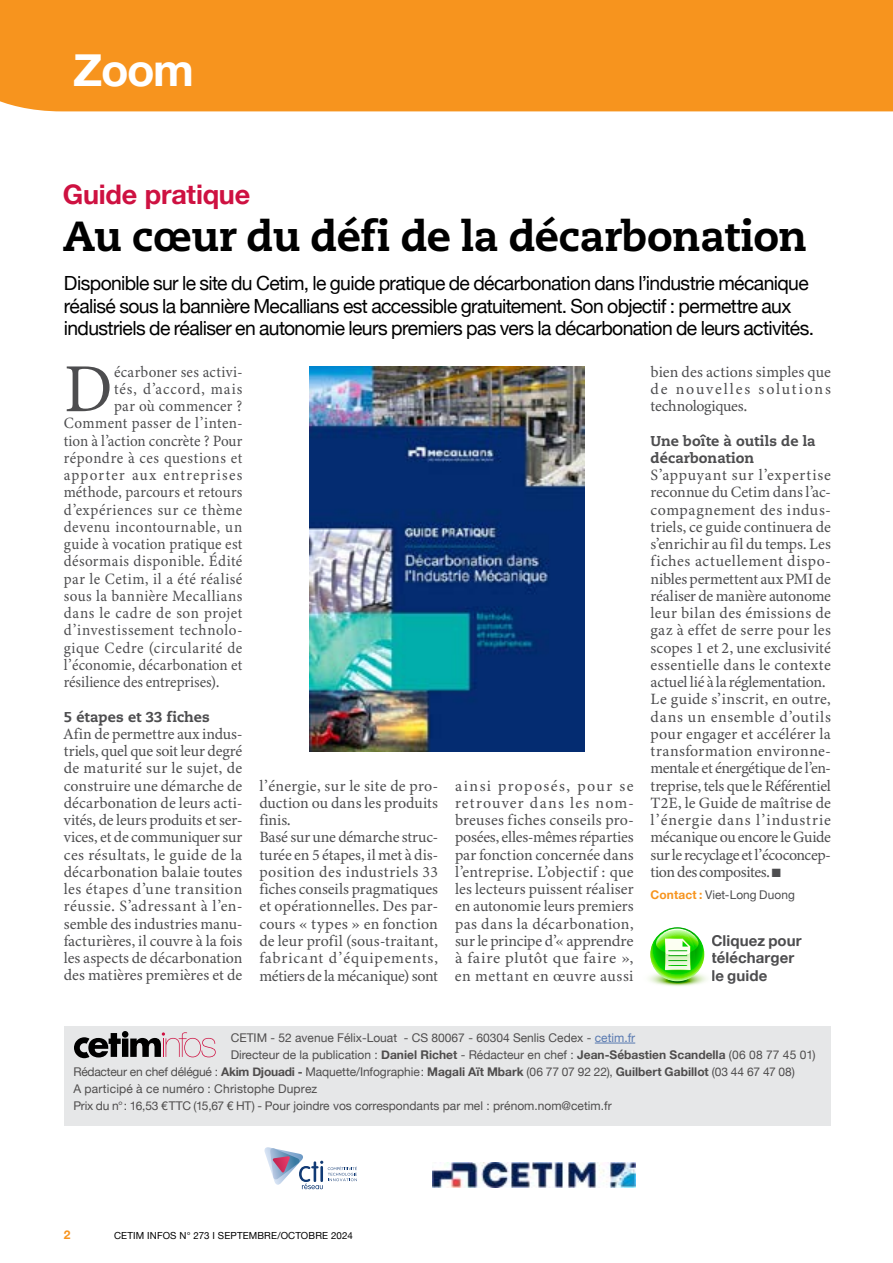
<style>
.page{position:relative;width:893px;height:1263px;background:#fff}
.page>*{position:absolute;margin:0;border:0;box-sizing:border-box;transform-origin:0 0}
.t1{font:68.85px "Minion Variable Concept";color:#4d4d4f;scale:.95 1}
.t2{font:700 45px "Helvetica Neue";color:#fff}
.t3{font:800 42px "Caecilia LT Pro 85";letter-spacing:-.015em;color:#000}
.t4{font:700 27px "Helvetica Neue";letter-spacing:-.01em;color:#ce1141}
.t5{font:19.5px/22.5px "Helvetica Neue";letter-spacing:-.03em;color:#000}
.t6{font:15.75px/17.2px "Minion Variable Concept";letter-spacing:.015em;color:#4d4d4f;text-align:justify}
.t7{font:15.75px "Minion Variable Concept";letter-spacing:.015em;color:#4d4d4f;scale:.95 1}
.t8{font:15.75px "Minion Variable Concept";letter-spacing:.035em;color:#4d4d4f;scale:.95 1}
.t9{font:15.75px "Minion Variable Concept";letter-spacing:.04em;color:#4d4d4f;scale:.95 1}
.t10{font:15.75px "Minion Variable Concept";letter-spacing:-.005em;color:#4d4d4f;scale:.95 1}
.t11{font:15.75px "Minion Variable Concept";letter-spacing:.045em;color:#4d4d4f;scale:.95 1}
.t12{font:15.75px "Minion Variable Concept";letter-spacing:.075em;color:#4d4d4f;scale:.95 1}
.t13{font:15.75px "Minion Variable Concept";letter-spacing:.055em;color:#4d4d4f;scale:.95 1}
.t14{font:700 15px/17.2px "Helvetica Neue";letter-spacing:.005em;color:#4d4d4f}
.t15{font:800 14.25px/17.2px "Caecilia LT Pro 85";letter-spacing:.005em;color:#4d4d4f}
.t16{font:12px "Helvetica Neue";color:#4f4d4d}
.t17{font:12px "Helvetica Neue";letter-spacing:.005em;color:#4d4d4f}
.t18{font:700 12px "Helvetica Neue";color:#f7941e}
.t19{font:9.75px "Helvetica Neue";letter-spacing:.015em;color:#000}
.s1{font-weight:700;color:#f7941e}
.s2{color:#5879b0}
.s3{font-weight:700}
</style>
<div class="page">
<div style="left:0;top:0;width:893px;height:111px;background:#f7941e"></div>
<svg style="left:264px;top:1147px;width:93px;height:42px"></svg>
<img style="left:432px;top:1162px;width:203px;height:25px">
<div style="left:65px;top:1026px;width:766px;height:99px;background:#e6e7e8"></div>
<hr style="left:595px;top:1043px;width:40px;height:1px;background:#5879b0">
<svg style="left:74px;top:1031px;width:142px;height:27px"></svg>
<svg style="left:648px;top:928px;width:59px;height:58px"></svg>
<img style="left:310px;top:367px;width:275px;height:384px">
<h2 class="t2" style="left:73px;top:35px;width:122px">Zoom</h2>
<h3 class="t4" style="left:63px;top:173px;width:189px">Guide pratique</h3>
<h3 class="t3" style="left:63px;top:207px;width:746px">Au cœur du défi de la décarbonation</h3>
<p class="t5" style="left:64px;top:273px;width:752px">Disponible sur le site du Cetim, le guide pratique de décarbonation dans l’industrie mécanique réalisé sous la bannière Mecallians est accessible gratuitement. Son objectif : permettre aux industriels de réaliser en autonomie leurs premiers pas vers la décarbonation de leurs activités.</p>
<h1 class="t1" style="left:64px;top:341px;width:53px">D</h1>
<p class="t7" style="left:114px;top:361px;width:136px">écarboner ses activi-</p>
<p class="t13" style="left:114px;top:378px;width:136px">tés, d’accord, mais</p>
<p class="t7" style="left:114px;top:395px;width:136px">par où commencer ?</p>
<p class="t7" style="left:64px;top:412px;width:189px">Comment passer de l’inten-</p>
<p class="t10" style="left:64px;top:430px;width:189px">tion à l’action concrète ? Pour</p>
<p class="t8" style="left:64px;top:447px;width:189px">répondre à ces questions et</p>
<p class="t12" style="left:64px;top:464px;width:189px">apporter aux entreprises</p>
<p class="t7" style="left:64px;top:481px;width:189px">méthode, parcours et retours</p>
<p class="t9" style="left:64px;top:499px;width:189px">d’expériences sur ce thème</p>
<p class="t8" style="left:64px;top:516px;width:189px">devenu incontournable, un</p>
<p class="t7" style="left:64px;top:533px;width:189px">guide à vocation pratique est</p>
<p class="t7" style="left:64px;top:550px;width:189px">désormais disponible. Édité</p>
<p class="t7" style="left:64px;top:568px;width:189px">par le Cetim, il a été réalisé</p>
<p class="t7" style="left:64px;top:585px;width:189px">sous la bannière Mecallians</p>
<p class="t8" style="left:64px;top:602px;width:190px">dans le cadre de son projet</p>
<p class="t9" style="left:64px;top:619px;width:189px">d’investissement technolo-</p>
<p class="t11" style="left:64px;top:637px;width:189px">gique Cedre (circularité de</p>
<p class="t7" style="left:64px;top:654px;width:190px">l’économie, décarbonation et</p>
<p class="t7" style="left:64px;top:671px;width:165px">résilience des entreprises).</p>
<p class="t15" style="left:64px;top:708px;width:148px">5 étapes et 33 fiches</p>
<p class="t6" style="left:64px;top:725px;width:180px">Afin de permettre aux indus&shy;triels, quel que soit leur degré de maturité sur le sujet, de construire une démarche de décarbonation de leurs acti&shy;vités, de leurs produits et ser&shy;vices, et de communiquer sur ces résultats, le guide de la décarbonation balaie toutes les étapes d’une transition réussie. S’adressant à l’en&shy;semble des industries manu&shy;facturières, il couvre à la fois les aspects de décarbonation des matières premières et de</p>
<p class="t6" style="left:259px;top:777px;width:180px;text-align:left">l’énergie, sur le site de pro&shy;duction ou dans les produits finis.<br>Basé sur une démarche struc&shy;turée en 5 étapes, il met à dis&shy;position des industriels 33 fiches conseils pragmatiques et opérationnelles. Des par&shy;cours « types » en fonction de leur profil (sous-traitant, fabricant d’équipements, métiers de la mécanique) sont</p>
<p class="t6" style="left:455px;top:777px;width:180px">ainsi proposés, pour se retrouver dans les nom&shy;breuses fiches conseils pro&shy;posées, elles-mêmes réparties par fonction concernée dans l’entreprise. L’objectif : que les lecteurs puissent réaliser en autonomie leurs premiers pas dans la décarbonation, sur le principe d’« apprendre à faire plutôt que faire », en mettant en œuvre aussi</p>
<p class="t6" style="left:651px;top:363px;width:182px">bien des actions simples que de nouvelles solutions technologiques.</p>
<p class="t15" style="left:651px;top:432px;width:167px">Une boîte à outils de la décarbonation</p>
<p class="t6" style="left:651px;top:466px;width:182px;text-align:left">S’appuyant sur l’expertise reconnue du Cetim dans l’ac&shy;compagnement des indus&shy;triels, ce guide continuera de s’enrichir au fil du temps. Les fiches actuellement dispo&shy;nibles permettent aux PMI de réaliser de manière autonome leur bilan des émissions de gaz à effet de serre pour les scopes 1 et 2, une exclusivité essentielle dans le contexte actuel lié à la réglementation.<br>Le guide s’inscrit, en outre, dans un ensemble d’outils pour engager et accélérer la transformation environne&shy;mentale et énergétique de l’en&shy;treprise, tels que le Référentiel<br>T2E, le Guide de maîtrise de l’énergie dans l’industrie mécanique ou encore le Guide sur le recyclage et l’écoconcep&shy;tion des composites. ■</p>
<p class="t17" style="left:651px;top:886px;width:146px"><span class="s1">Contact :</span> Viet-Long Duong</p>
<p class="t14" style="left:711px;top:932px;width:92px">Cliquez pour télécharger le guide</p>
<p class="t16" style="left:231px;top:1029px;width:406px">CETIM - 52 avenue Félix-Louat - CS 80067 - 60304 Senlis Cedex - <span class="s2">cetim.fr</span></p>
<p class="t16" style="left:231px;top:1046px;width:586px">Directeur de la publication : <span class="s3">Daniel Richet</span> - Rédacteur en chef : <span class="s3">Jean-Sébastien Scandella</span> (06 08 77 45 01)</p>
<p class="t16" style="left:73px;top:1063px;width:723px">Rédacteur en chef délégué : <span class="s3">Akim Djouadi -</span> Maquette/Infographie : <span class="s3">Magali Aït Mbark</span> (06 77 07 92 22), <span class="s3">Guilbert Gabillot</span> (03 44 67 47 08)</p>
<p class="t16" style="left:73px;top:1080px;width:246px">A participé à ce numéro : Christophe Duprez</p>
<p class="t16" style="left:73px;top:1097px;width:540px">Prix du n° : 16,53 € TTC (15,67 € HT) - Pour joindre vos correspondants par mel : prénom.nom@cetim.fr</p>
<p class="t18" style="left:64px;top:1225px;width:8px">2</p>
<p class="t19" style="left:114px;top:1229px;width:240px">CETIM INFOS N° 273 I SEPTEMBRE/OCTOBRE 2024</p>
</div>
